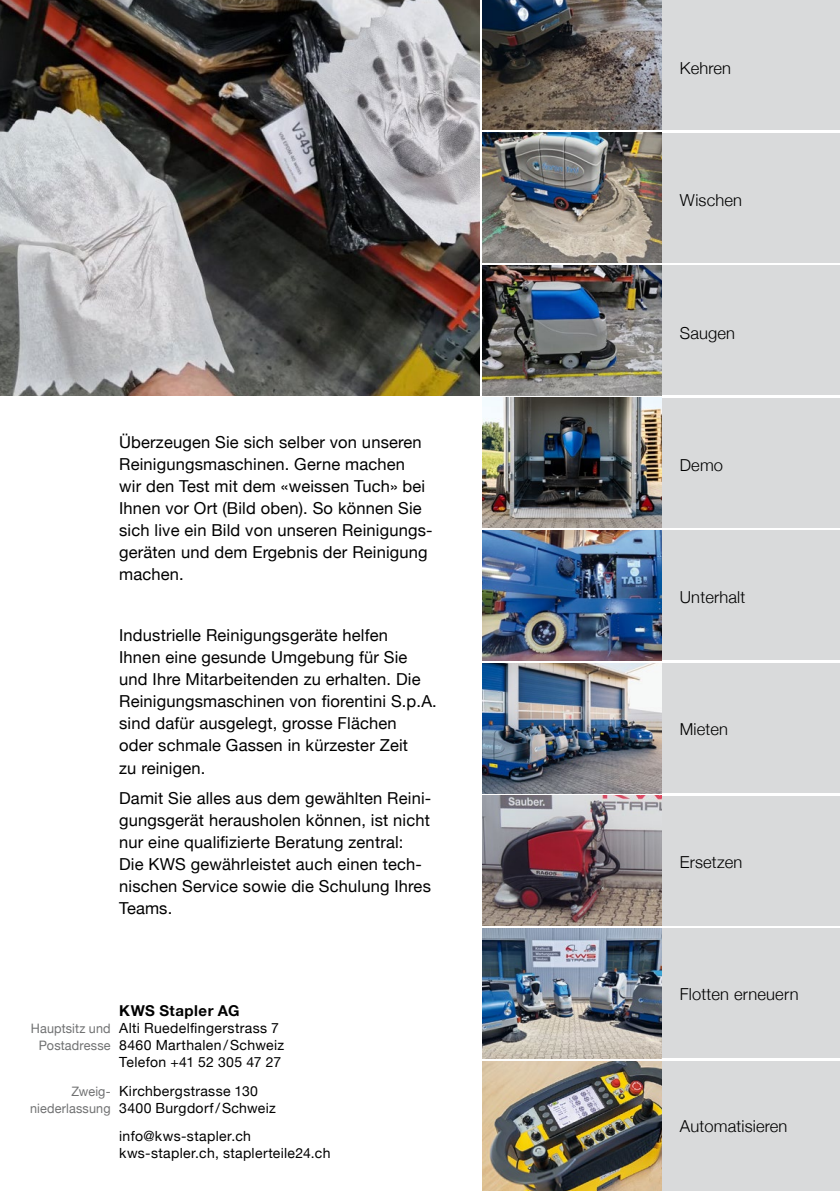
<style>
.page{position:relative;width:840px;height:1191px;background:#fff}
.page>*{position:absolute;margin:0;border:0;box-sizing:border-box;transform-origin:0 0}
.t1{font:16.4px/22px "Helvetica Neue";letter-spacing:.01em;color:#000}
.t2{font:300 16.4px "Helvetica Neue";letter-spacing:.01em;color:#000}
.t3{font:700 15px "Helvetica Neue";letter-spacing:.03em;color:#000}
.t4{font:14px/17px "Helvetica Neue";letter-spacing:.025em;color:#000}
.t5{font:13px/17px "Helvetica Neue";letter-spacing:.01em;color:#707172;text-align:right}
</style>
<div class="page">
<div style="left:660px;top:398px;width:179px;height:130px;background:#d9dadb"></div>
<div style="left:660px;top:530px;width:179px;height:130px;background:#d9dadb"></div>
<div style="left:660px;top:663px;width:179px;height:130px;background:#d9dadb"></div>
<div style="left:660px;top:796px;width:179px;height:129px;background:#d9dadb"></div>
<div style="left:660px;top:928px;width:179px;height:130px;background:#d9dadb"></div>
<div style="left:660px;top:1061px;width:179px;height:130px;background:#d9dadb"></div>
<div style="left:660px;top:133px;width:179px;height:129px;background:#d9dadb"></div>
<div style="left:660px;top:0;width:179px;height:130px;background:#d9dadb"></div>
<div style="left:660px;top:265px;width:179px;height:130px;background:#d9dadb"></div>
<img style="left:482px;top:398px;width:179px;height:130px">
<img style="left:482px;top:530px;width:179px;height:130px">
<img style="left:482px;top:663px;width:179px;height:130px">
<img style="left:482px;top:796px;width:179px;height:129px">
<img style="left:482px;top:928px;width:179px;height:130px">
<img style="left:482px;top:1061px;width:179px;height:130px">
<img style="left:482px;top:133px;width:179px;height:129px">
<img style="left:482px;top:0;width:179px;height:130px">
<img style="left:482px;top:265px;width:179px;height:130px">
<img style="left:0;top:0;width:479px;height:395px">
<p class="t1" style="left:119px;top:432px;width:314px">Überzeugen Sie sich selber von unseren Reinigungsmaschinen. Gerne machen<br>wir den Test mit dem «weissen Tuch» bei Ihnen vor Ort (Bild oben). So können Sie sich live ein Bild von unseren Reinigungs&shy;geräten und dem Ergebnis der Reinigung machen.</p>
<p class="t1" style="left:119px;top:625px;width:319px">Industrielle Reinigungsgeräte helfen<br>Ihnen eine gesunde Umge bung für Sie und Ihre Mitarbeitenden zu erhalten. Die Reinigungsmaschinen von fiorentini S.p.A. sind dafür ausgelegt, grosse Flächen<br>oder schmale Gassen in kürzester Zeit<br>zu reinigen.</p>
<p class="t1" style="left:119px;top:788px;width:313px">Damit Sie alles aus dem gewählten Reini&shy;gungsgerät herausholen können, ist nicht nur eine qualifizierte Beratung zentral:<br>Die KWS gewährleistet auch einen tech&shy;nischen Service sowie die Schulung Ihres Teams.</p>
<p class="t5" style="left:31px;top:1021px;width:81px">Hauptsitz und<br>Postadresse</p>
<p class="t5" style="left:30px;top:1083px;width:82px">Zweig&shy;niederlassung</p>
<p class="t3" style="left:119px;top:999px;width:122px">KWS Stapler AG</p>
<p class="t4" style="left:119px;top:1020px;width:166px">Alti Ruedelfingerstrass 7<br>8460 Marthalen / Schweiz<br>Telefon +41 52 305 47 27</p>
<p class="t4" style="left:119px;top:1083px;width:158px">Kirchbergstrasse 130<br>3400 Burgdorf / Schweiz</p>
<p class="t4" style="left:119px;top:1128px;width:213px">info@kws-stapler.ch kws-stapler.ch, staplerteile24.ch</p>
<p class="t2" style="left:679px;top:55px;width:53px">Kehren</p>
<p class="t2" style="left:679px;top:187px;width:64px">Wischen</p>
<p class="t2" style="left:679px;top:319px;width:57px">Saugen</p>
<p class="t2" style="left:679px;top:452px;width:45px">Demo</p>
<p class="t2" style="left:679px;top:584px;width:67px">Unterhalt</p>
<p class="t2" style="left:679px;top:716px;width:50px">Mieten</p>
<p class="t2" style="left:679px;top:848px;width:64px">Ersetzen</p>
<p class="t2" style="left:679px;top:981px;width:120px">Flotten erneuern</p>
<p class="t2" style="left:679px;top:1113px;width:109px">Automatisieren</p>
</div>
